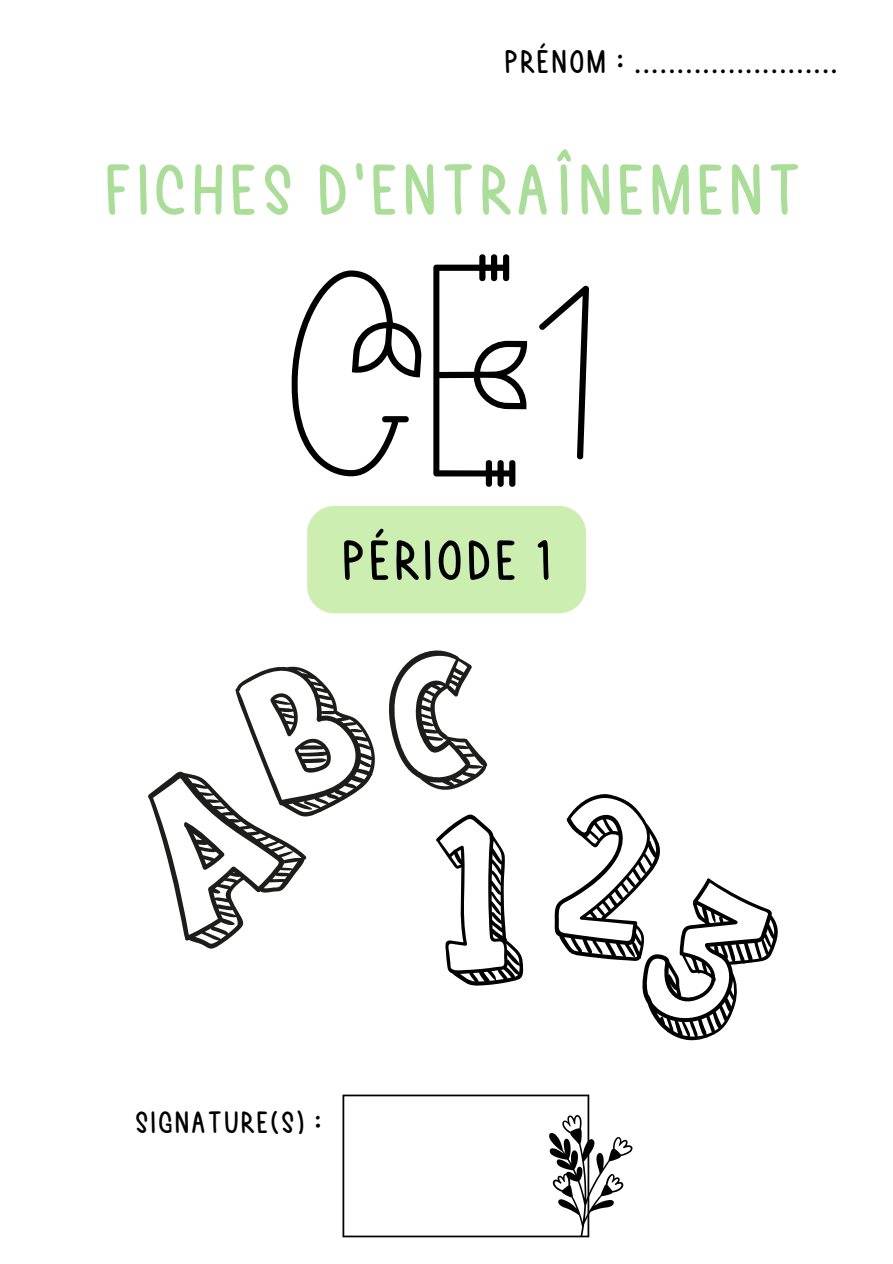
<style>
.page{position:relative;width:893px;height:1264px;background:#fff}
.page>*{position:absolute;margin:0;border:0;box-sizing:border-box;transform-origin:0 0}
.t1{font:171.9px "NATUR Egreen";color:#000}
.t2{font:104.85px "Pumpkin Cheesecake";color:#a9dd98}
.t3{font:82.5px "Pumpkin Cheesecake";color:#000}
.t4{font:48px "Pumpkin Cheesecake";color:#000}
.t5{font:45px "Pumpkin Cheesecake";color:#000}
</style>
<div class="page">
<svg style="left:148px;top:650px;width:630px;height:391px"></svg>
<svg style="left:342px;top:1094px;width:290px;height:143px"></svg>
<div style="left:307px;top:506px;width:279px;height:107px;background:#ccefb1"></div>
<p class="t4" style="left:503px;top:39px;width:336px">Prénom : ........................</p>
<h2 class="t2" style="left:102px;top:141px;width:702px">Fiches d'entraînement</h2>
<h1 class="t1" style="left:291px;top:282px;width:311px">CE1</h1>
<h3 class="t3" style="left:340px;top:522px;width:214px">Période 1</h3>
<p class="t5" style="left:134px;top:1101px;width:190px">Signature(s) :</p>
</div>
